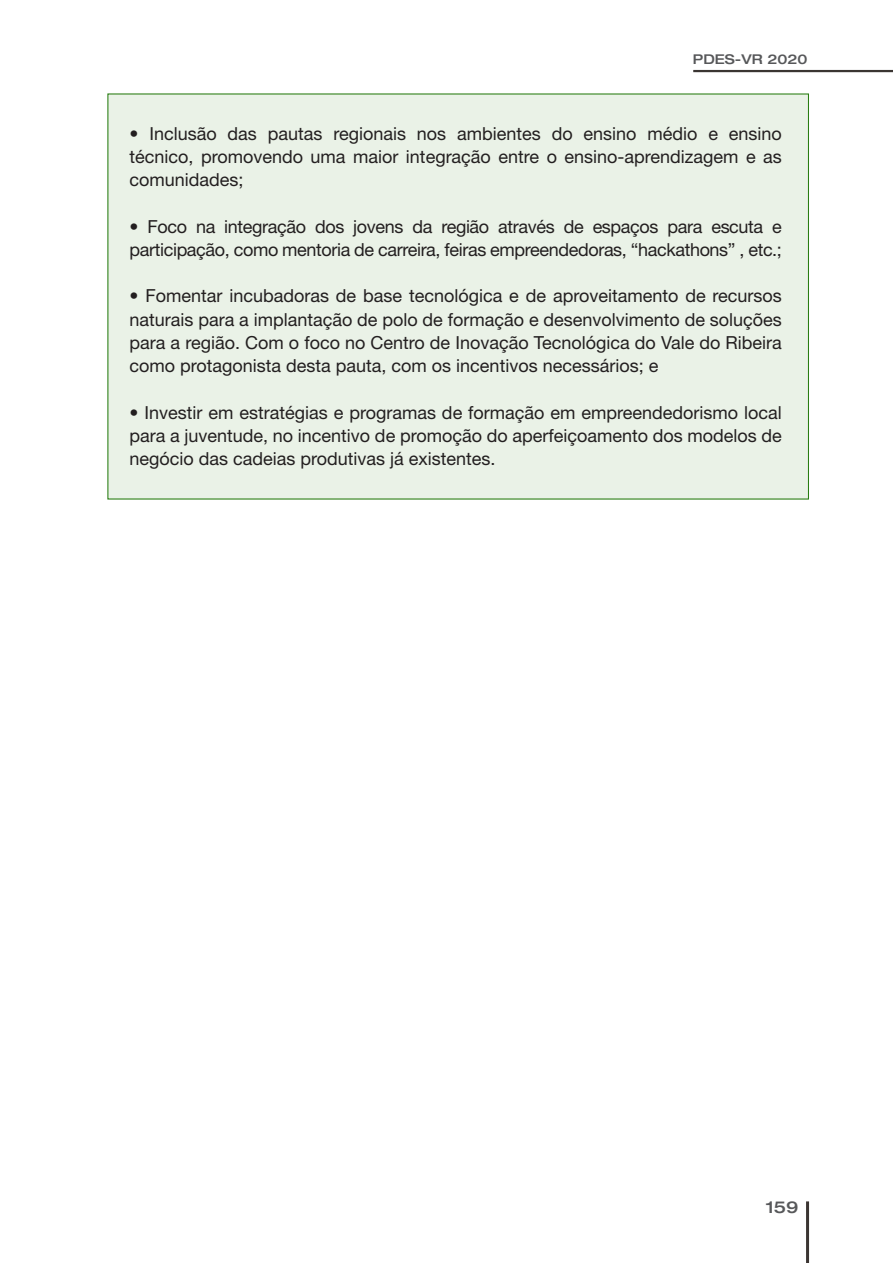
<style>
.page{position:relative;width:893px;height:1263px;background:#fff}
.page>*{position:absolute;margin:0;border:0;box-sizing:border-box;transform-origin:0 0}
.Texto_corrido{font:18px/23.2px "Helvetica Neue LT Std";color:#231f20;text-align:justify}
.Texto_corrido-2{font:18px/23.2px "Helvetica Neue LT Std";letter-spacing:-.02em;color:#231f20}
.t1{font:500 expanded 16.5px "Helvetica Neue LT Std";color:#57585a}
.t2{font:500 expanded 13.5px "Helvetica Neue LT Std";color:#57585a}
</style>
<div class="page">
<hr style="left:806px;top:1201px;width:3px;height:62px;background:#3b3532">
<hr style="left:693px;top:70px;width:200px;height:2px;background:#3b3532">
<div style="left:107px;top:93px;width:702px;height:407px;background:#eaf2e7"></div>
<p class="t2" style="left:693px;top:51px;width:116px">PDES-VR 2020</p>
<p class="Texto_corrido" style="left:130px;top:121px;width:654px">• Inclusão das pautas regionais nos ambientes do ensino médio e ensino técnico, promovendo uma maior integração entre o ensino-aprendizagem e as comunidades;</p>
<p class="Texto_corrido-2" style="left:130px;top:214px;width:654px">• Foco na integração dos jovens da região através de espaços para escuta e participação, como mentoria de carreira, feiras empreendedoras, “hackathons” , etc.;</p>
<p class="Texto_corrido" style="left:130px;top:284px;width:654px">• Fomentar incubadoras de base tecnológica e de aproveitamento de recursos naturais para a implantação de polo de formação e desenvolvimento de soluções para a região. Com o foco no Centro de Inovação Tecnológica do Vale do Ribeira como protagonista desta pauta, com os incentivos necessários; e</p>
<p class="Texto_corrido" style="left:130px;top:400px;width:654px">• Investir em estratégias e programas de formação em empreendedorismo local para a juventude, no incentivo de promoção do aperfeiçoamento dos modelos de negócio das cadeias produtivas já existentes.</p>
<p class="t1" style="left:766px;top:1197px;width:34px">159</p>
</div>
